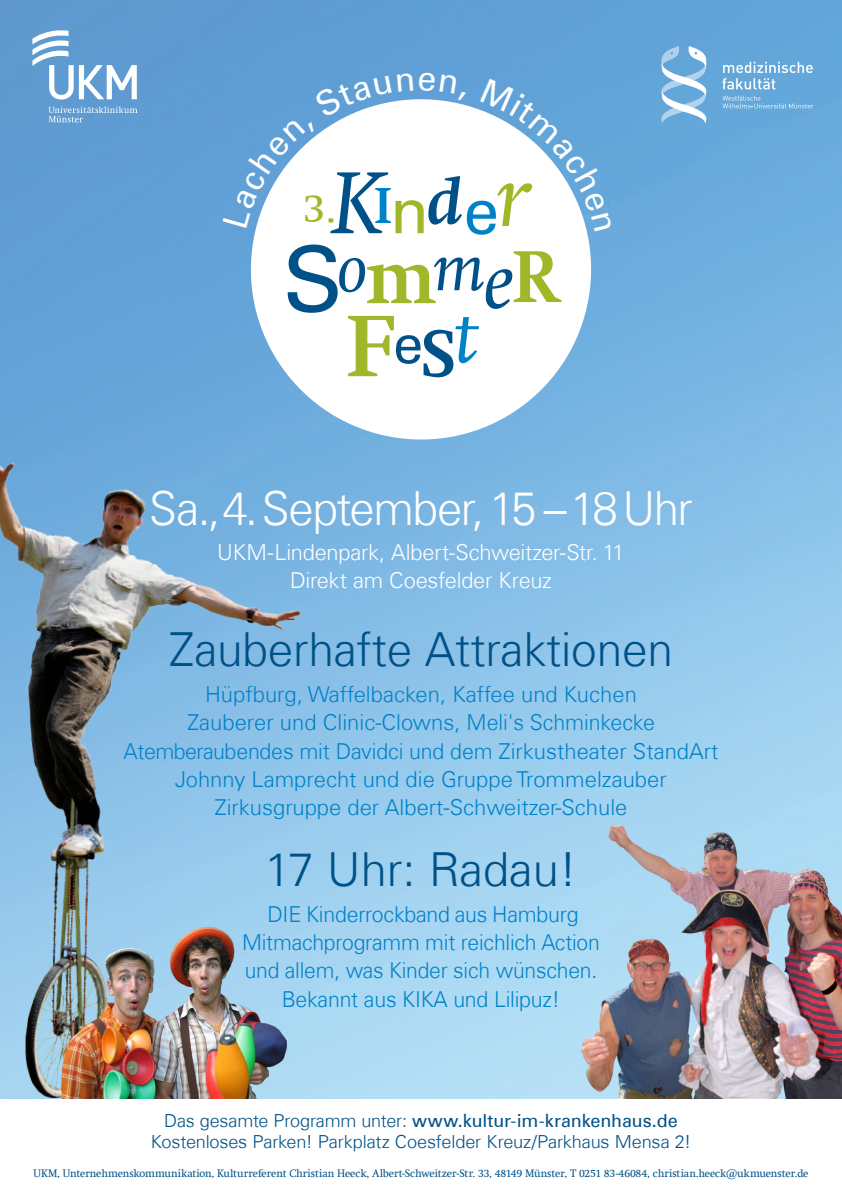
<style>
.page{position:relative;width:842px;height:1191px;background:#fff}
.page>*{position:absolute;margin:0;border:0;box-sizing:border-box;transform-origin:0 0}
.t1{font:300 47px "Univers Com 45";letter-spacing:-.005em;color:#005187}
.t2{font:300 47px "Univers Com 45";letter-spacing:-.03em;color:#fff}
.t3{font:40.6px "Swift Com";color:#a0b729}
.t4{font:300 22px/28.3px "Univers Com 45";letter-spacing:-.005em;color:#0082c8;text-align:center}
.t5{font:300 22px/28.3px "Univers Com 45";letter-spacing:-.01em;color:#fff;text-align:center}
.t6{font:300 18px "Univers Com 45";letter-spacing:-.01em;color:#005187}
.t7{font:18px "Univers Com 55 Roman";letter-spacing:-.005em;color:#005187}
.t8{font:11px "Swift Com";letter-spacing:-.01em;color:#005187}
.s1{font-family:"Univers Com 45";font-weight:300}
</style>
<div class="page">
<img style="left:0;top:0;width:842px;height:1098px">
<svg style="left:228px;top:76px;width:386px;height:386px"></svg>
<svg style="left:288px;top:244px;width:273px;height:133px"></svg>
<svg style="left:661px;top:46px;width:45px;height:78px"></svg>
<svg style="left:722px;top:62px;width:91px;height:27px"></svg>
<svg style="left:722px;top:96px;width:92px;height:12px"></svg>
<svg style="left:32px;top:28px;width:105px;height:72px"></svg>
<svg style="left:49px;top:106px;width:89px;height:16px"></svg>
<img style="left:0;top:439px;width:314px;height:659px">
<img style="left:55px;top:921px;width:231px;height:177px">
<img style="left:571px;top:808px;width:271px;height:290px">
<svg style="left:223px;top:73px;width:389px;height:162px"></svg>
<h2 class="t3" style="left:304px;top:184px;width:35px">3.</h2>
<h1 class="t2" style="left:149px;top:479px;width:545px">Sa.,4.September,15 –18Uhr</h1>
<p class="t5" style="left:217px;top:538px;width:409px">UKM-Lindenpark, Albert-Schweitzer-Str. 11<br>Direkt am Coesfelder Kreuz</p>
<h1 class="t1" style="left:169px;top:621px;width:506px">Zauberhafte Attraktionen</h1>
<p class="t4" style="left:123px;top:680px;width:597px">Hüpfburg, Waffelbacken, Kaffee und Kuchen<br>Zauberer und Clinic-Clowns, Meli's Schminkecke Atemberaubendes mit Davidci und dem Zirkustheater StandArt Johnny Lamprecht und die Gruppe Trommelzauber Zirkusgruppe der Albert-Schweitzer-Schule</p>
<h1 class="t1" style="left:265px;top:841px;width:314px">17 Uhr: Radau!</h1>
<p class="t4" style="left:242px;top:899px;width:359px">DIE Kinderrockband aus Hamburg Mitmachprogramm mit reichlich Action und allem, was Kinder sich wünschen.<br>Bekannt aus KIKA und Lilipuz!</p>
<p class="t7" style="left:164px;top:1110px;width:515px"><span class="s1">Das gesamte Programm unter:</span> www.kultur-im-krankenhaus.de</p>
<p class="t6" style="left:151px;top:1131px;width:542px">Kostenloses Parken! Parkplatz Coesfelder Kreuz/Parkhaus Mensa 2!</p>
<p class="t8" style="left:34px;top:1166px;width:776px">UKM, Unternehmenskommunikation, Kulturreferent Christian Heeck, Albert-Schweitzer-Str. 33, 48149 Münster, T 0251 83-46084, christian.heeck@ukmuenster.de</p>
</div>
